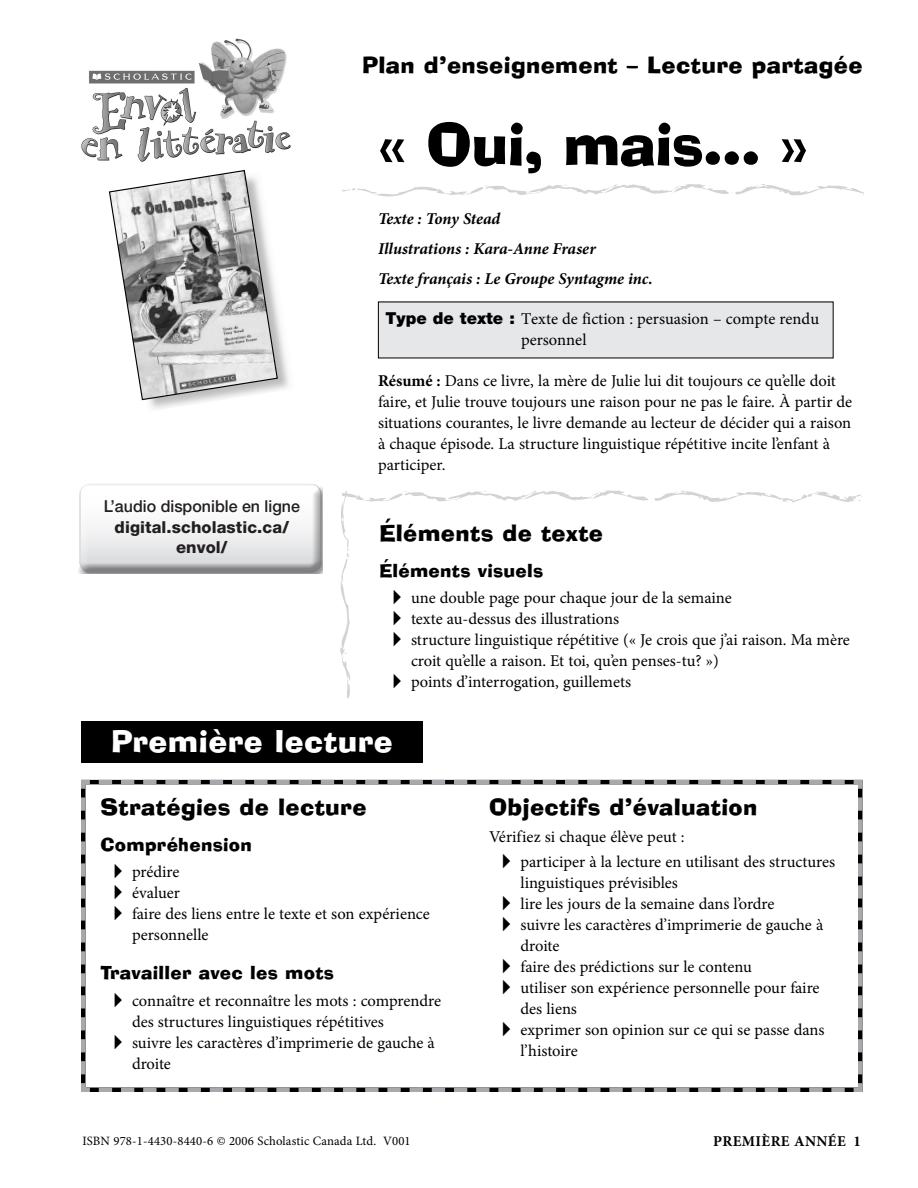
<style>
.page{position:relative;width:918px;height:1188px;background:#fff}
.page>*{position:absolute;margin:0;border:0;box-sizing:border-box;transform-origin:0 0}
.t1{font:57px "Ad Lib BT";letter-spacing:-.015em;color:#000}
.t2{font:30px "Ad Lib BT";letter-spacing:.015em;color:#fff}
.t3{font:22.5px "Ad Lib BT";letter-spacing:.015em;color:#000}
.t4{font:18px "Ad Lib BT";letter-spacing:.015em;color:#000}
.t5{font:16.5px/21px "Minion Pro";color:#000}
.t6{font:italic 700 16.5px/30px "Minion Pro";letter-spacing:-.005em;color:#000}
.t7{font:800 16.5px/20.5px "Helvetica Neue LT Std";letter-spacing:.005em;color:#231f20;text-align:center}
.t8{font:500 16.5px "Helvetica Neue LT Std";color:#231f20}
.t9{font:700 15px "Minion Pro";letter-spacing:.025em;color:#000}
.t10{font:12.75px "Minion Pro";letter-spacing:.01em;color:#000}
.s1{font-family:"Helvetica Neue LT Std";font-weight:900}
.s2{font-weight:700}
.s3{font-family:"European Pi Three"}
</style>
<div class="page">
<img style="left:81px;top:38px;width:210px;height:120px">
<svg style="left:342px;top:184px;width:522px;height:13px"></svg>
<svg style="left:81px;top:779px;width:782px;height:313px"></svg>
<div style="left:81px;top:722px;width:342px;height:42px;background:#000"></div>
<div style="left:378px;top:302px;width:455px;height:56px;background:#e6e7e8"></div>
<svg style="left:340px;top:490px;width:522px;height:209px"></svg>
<img style="left:150px;top:319px;width:139px;height:90px">
<svg style="left:108px;top:170px;width:171px;height:231px"></svg>
<div style="left:79px;top:483px;width:244px;height:83px;background:#fff;opacity:.75"></div>
<div style="left:79px;top:486px;width:244px;height:88px;background:#231f20;opacity:.45"></div>
<h3 class="t3" style="left:362px;top:50px;width:502px">Plan d’enseignement – Lecture partagée</h3>
<h1 class="t1" style="left:378px;top:109px;width:432px">« Oui, mais… »</h1>
<p class="t6" style="left:378px;top:203px;width:276px">Texte : Tony Stead<br>Illustrations : Kara-Anne Fraser<br>Texte français : Le Groupe Syntagme inc.</p>
<p class="t5" style="left:521px;top:308px;width:300px;text-indent:-136px"><span class="s1">Type de texte :</span> Texte de fiction : persuasion – compte rendu personnel</p>
<p class="t8" style="left:104px;top:497px;width:198px">L’audio disponible en ligne</p>
<p class="t7" style="left:115px;top:517px;width:176px">digital.scholastic.ca/ envol/</p>
<p class="t5" style="left:378px;top:370px;width:476px"><span class="s2">Résumé :</span> Dans ce livre, la mère de Julie lui dit toujours ce qu’elle doit faire, et Julie trouve toujours une raison pour ne pas le faire. À partir de situations courantes, le livre demande au lecteur de décider qui a raison à chaque épisode. La structure linguistique répétitive incite l’enfant à participer.</p>
<h3 class="t3" style="left:380px;top:518px;width:225px">Éléments de texte</h3>
<p class="t4" style="left:380px;top:559px;width:165px">Éléments visuels</p>
<p class="t5" style="left:393px;top:588px;width:340px"><span class="s3">A</span> une double page pour chaque jour de la semaine</p>
<p class="t5" style="left:393px;top:609px;width:228px"><span class="s3">A</span> texte au-dessus des illustrations</p>
<p class="t5" style="left:393px;top:630px;width:458px"><span class="s3">A</span> structure linguistique répétitive (« Je crois que j’ai raison. Ma mère</p>
<p class="t5" style="left:411px;top:651px;width:309px">croit qu’elle a raison. Et toi, qu’en penses-tu? »)</p>
<p class="t5" style="left:393px;top:672px;width:240px"><span class="s3">A</span> points d’interrogation, guillemets</p>
<h2 class="t2" style="left:111px;top:722px;width:283px">Première lecture</h2>
<h3 class="t3" style="left:100px;top:793px;width:268px">Stratégies de lecture</h3>
<p class="t4" style="left:100px;top:833px;width:153px">Compréhension</p>
<p class="t5" style="left:114px;top:862px;width:67px"><span class="s3">A</span> prédire</p>
<p class="t5" style="left:114px;top:883px;width:67px"><span class="s3">A</span> évaluer</p>
<p class="t5" style="left:114px;top:904px;width:317px"><span class="s3">A</span> faire des liens entre le texte et son expérience</p>
<p class="t5" style="left:132px;top:925px;width:78px">personnelle</p>
<p class="t4" style="left:100px;top:962px;width:235px">Travailler avec les mots</p>
<p class="t5" style="left:114px;top:990px;width:329px"><span class="s3">A</span> connaître et reconnaître les mots : comprendre</p>
<p class="t5" style="left:132px;top:1011px;width:254px">des structures linguistiques répétitives</p>
<p class="t5" style="left:114px;top:1032px;width:322px"><span class="s3">A</span> suivre les caractères d’imprimerie de gauche à</p>
<p class="t5" style="left:132px;top:1053px;width:41px">droite</p>
<p class="t10" style="left:82px;top:1132px;width:330px">ISBN 978-1-4430-8440-6 © 2006 Scholastic Canada Ltd. V001</p>
<h3 class="t3" style="left:489px;top:793px;width:270px">Objectifs d’évaluation</h3>
<p class="t5" style="left:502px;top:824px;width:334px;line-height:25.5px;text-indent:-13px">Vérifiez si chaque élève peut :<br><span class="s3">A</span> participer à la lecture en utilisant des structures</p>
<p class="t5" style="left:520px;top:873px;width:159px">linguistiques prévisibles</p>
<p class="t5" style="left:502px;top:894px;width:274px"><span class="s3">A</span> lire les jours de la semaine dans l’ordre</p>
<p class="t5" style="left:502px;top:915px;width:322px"><span class="s3">A</span> suivre les caractères d’imprimerie de gauche à</p>
<p class="t5" style="left:520px;top:936px;width:41px">droite</p>
<p class="t5" style="left:502px;top:957px;width:251px"><span class="s3">A</span> faire des prédictions sur le contenu</p>
<p class="t5" style="left:502px;top:978px;width:319px"><span class="s3">A</span> utiliser son expérience personnelle pour faire</p>
<p class="t5" style="left:520px;top:999px;width:58px">des liens</p>
<p class="t5" style="left:502px;top:1020px;width:324px"><span class="s3">A</span> exprimer son opinion sur ce qui se passe dans</p>
<p class="t5" style="left:520px;top:1041px;width:59px">l’histoire</p>
<p class="t9" style="left:713px;top:1131px;width:149px">PREMIÈRE ANNÉE 1</p>
</div>
